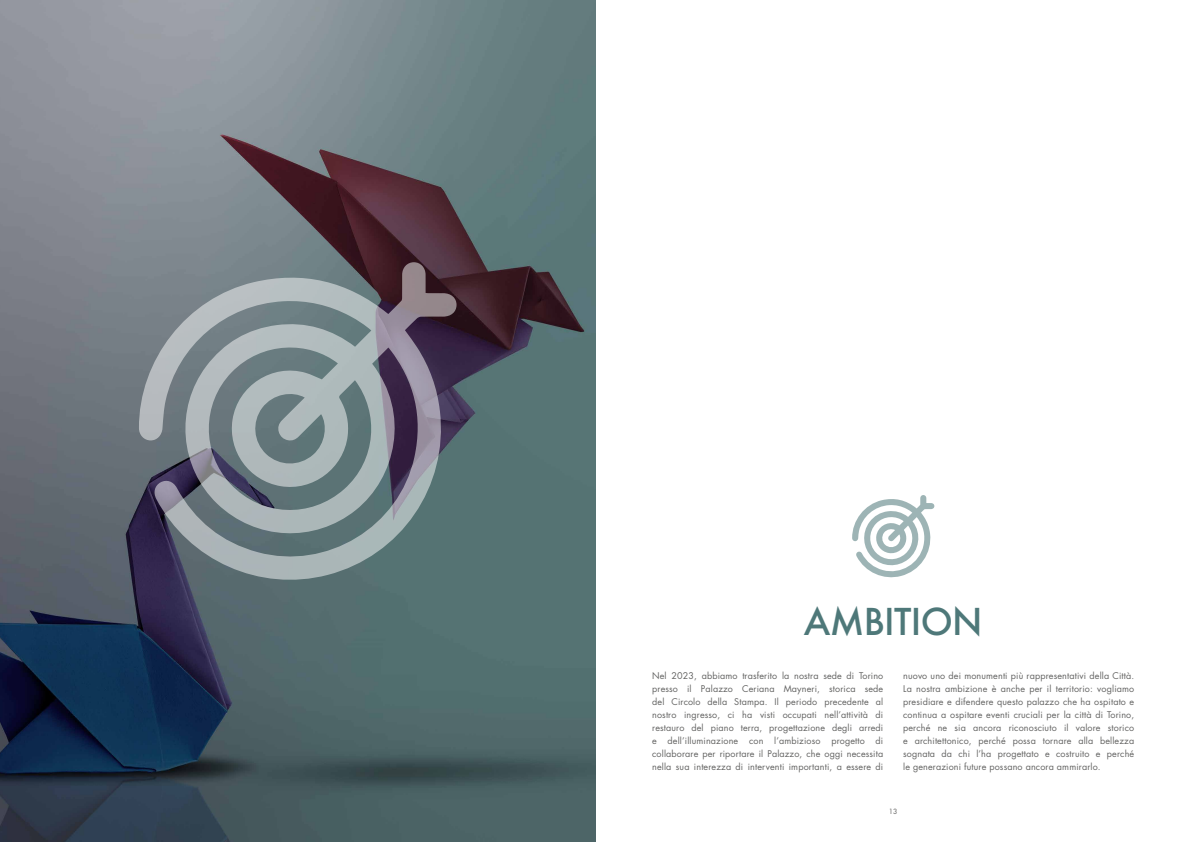
<style>
.page{position:relative;width:1191px;height:842px;background:#fff}
.page>*{position:absolute;margin:0;border:0;box-sizing:border-box;transform-origin:0 0}
.t1{font:500 36px "Futura";letter-spacing:-.02em;color:#4e7879}
.t2{font:9px/13px "Futura";letter-spacing:.015em;color:#636362;text-align:justify}
.t3{font:7px "Futura";color:#636362}
</style>
<div class="page">
<svg style="left:852px;top:495px;width:82px;height:83px"></svg>
<img style="left:0;top:0;width:595px;height:842px">
<svg style="left:139px;top:262px;width:317px;height:319px;background:#7d858d"></svg>
<h1 class="t1" style="left:804px;top:597px;width:180px">AMBITION</h1>
<p class="t2" style="left:652px;top:669px;width:233px">Nel 2023, abbiamo trasferito la nostra sede di Torino presso il Palazzo Ceriana Mayneri, storica sede del Circolo della Stampa. Il periodo precedente al nostro ingresso, ci ha visti occupati nell’attività di restauro del piano terra, progettazione degli arredi e dell’illuminazione con l’ambizioso progetto di collaborare per riportare il Palazzo, che oggi necessita nella sua interezza di interventi importanti, a essere di</p>
<p class="t2" style="left:903px;top:669px;width:233px">nuovo uno dei monumenti più rappresentativi della Città.<br>La nostra ambizione è anche per il territorio: vogliamo presidiare e difendere questo palazzo che ha ospitato e continua a ospitare eventi cruciali per la città di Torino, perché ne sia ancora riconosciuto il valore storico e architettonico, perché possa tornare alla bellezza sognata da chi l’ha progettato e costruito e perché le generazioni future possano ancora ammirarlo.</p>
<p class="t3" style="left:889px;top:807px;width:10px">13</p>
</div>
